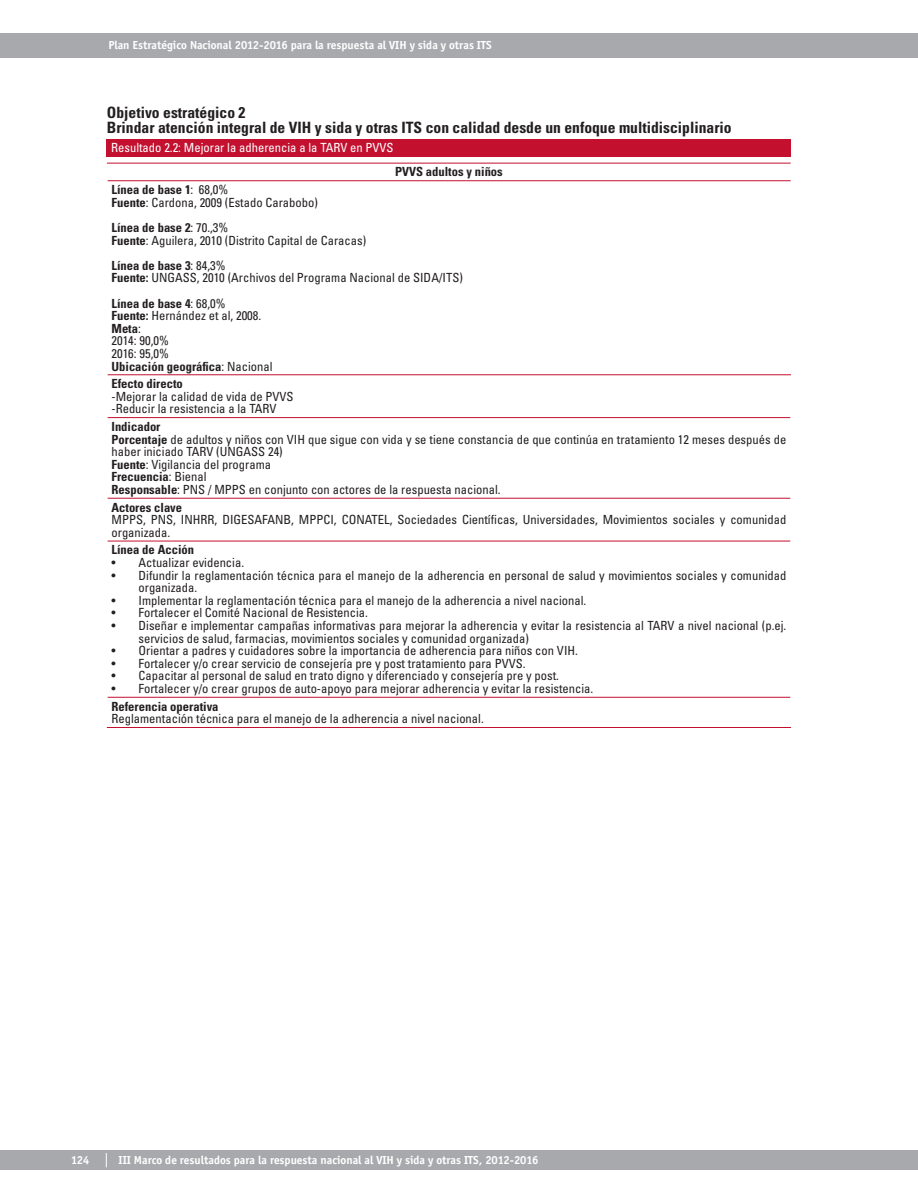
<style>
.page{position:relative;width:918px;height:1188px;background:#fff}
.page>*{position:absolute;margin:0;border:0;box-sizing:border-box;transform-origin:0 0}
.titulo_2{font:700 condensed 15.6px "Univers LT Std";color:#231f20}
.nested_tabla_bold_pr{font:condensed 12.6px/12.6px "Univers LT Std";color:#231f20}
.TEXTO_CELDA{font:condensed 12.6px/12.6px "Univers LT Std";color:#231f20}
.TEXTO_CELDA-2{font:700 condensed 12.6px "Univers LT Std";color:#231f20}
.Cabezl{font:condensed 12.6px "Univers LT Std";color:#fff}
.nested_tabla_bold_pr-2{font:700 condensed 12.6px "Univers LT Std";color:#231f20}
.t1{font:700 12px "Officina Sans";color:#fff}
.s1{font-weight:400}
.s2{font-weight:700}
</style>
<div class="page">
<div style="left:0;top:33px;width:918px;height:24px;background:#a8a9ad"></div>
<div style="left:0;top:1150px;width:918px;height:20px;background:#a8a9ad"></div>
<svg style="left:106px;top:1153px;width:1px;height:14px"></svg>
<div style="left:107px;top:139px;width:684px;height:18px;background:#c3102f"></div>
<hr style="left:107px;top:163px;width:684px;height:1px;background:#c3102f">
<hr style="left:108px;top:180px;width:683px;height:1px;background:#c3102f">
<hr style="left:108px;top:374px;width:683px;height:1px;background:#c3102f">
<hr style="left:108px;top:417px;width:682px;height:1px;background:#c3102f">
<hr style="left:108px;top:498px;width:682px;height:1px;background:#c3102f">
<hr style="left:108px;top:541px;width:682px;height:1px;background:#c3102f">
<hr style="left:108px;top:697px;width:682px;height:1px;background:#c3102f">
<hr style="left:107px;top:727px;width:684px;height:1px;background:#c3102f">
<p class="t1" style="left:108px;top:37px;width:385px">Plan Estratégico Nacional 2012-2016 para la respuesta al VIH y sida y otras ITS</p>
<p class="titulo_2" style="left:107px;top:102px;width:140px">Objetivo estratégico 2</p>
<p class="titulo_2" style="left:107px;top:118px;width:626px">Brindar atención integral de VIH y sida y otras ITS con calidad desde un enfoque multidisciplinario</p>
<p class="Cabezl" style="left:111px;top:140px;width:284px">Resultado 2.2: Mejorar la adherencia a la TARV en PVVS</p>
<p class="TEXTO_CELDA-2" style="left:395px;top:164px;width:109px">PVVS adultos y niños</p>
<p class="TEXTO_CELDA-2" style="left:112px;top:182px;width:118px">Línea de base 1<span class="s1">: 68,0%</span></p>
<p class="TEXTO_CELDA" style="left:112px;top:196px;width:208px"><span class="s2">Fuente</span>: Cardona, 2009 (Estado Carabobo)</p>
<p class="TEXTO_CELDA-2" style="left:112px;top:220px;width:118px">Línea de base 2<span class="s1">: 70.,3%</span></p>
<p class="TEXTO_CELDA" style="left:112px;top:234px;width:256px"><span class="s2">Fuente</span>: Aguilera, 2010 (Distrito Capital de Caracas)</p>
<p class="TEXTO_CELDA-2" style="left:112px;top:258px;width:116px">Línea de base 3<span class="s1">: 84,3%</span></p>
<p class="TEXTO_CELDA" style="left:112px;top:271px;width:353px"><span class="s2">Fuente:</span> UNGASS, 2010 (Archivos del Programa Nacional de SIDA/ITS)</p>
<p class="TEXTO_CELDA-2" style="left:112px;top:295px;width:116px">Línea de base 4<span class="s1">: 68,0%</span></p>
<p class="TEXTO_CELDA" style="left:112px;top:309px;width:151px"><span class="s2">Fuente:</span> Hernández et al, 2008.</p>
<p class="TEXTO_CELDA-2" style="left:112px;top:321px;width:31px">Meta<span class="s1">:</span></p>
<p class="TEXTO_CELDA" style="left:112px;top:334px;width:59px">2014: 90,0%</p>
<p class="TEXTO_CELDA" style="left:112px;top:347px;width:59px">2016: 95,0%</p>
<p class="TEXTO_CELDA-2" style="left:112px;top:358px;width:162px">Ubicación geográfica<span class="s1">: Nacional</span></p>
<p class="TEXTO_CELDA-2" style="left:112px;top:376px;width:73px">Efecto directo</p>
<p class="TEXTO_CELDA" style="left:112px;top:390px;width:183px">-Mejorar la calidad de vida de PVVS</p>
<p class="TEXTO_CELDA" style="left:112px;top:402px;width:166px">-Reducir la resistencia a la TARV</p>
<p class="nested_tabla_bold_pr-2" style="left:112px;top:419px;width:51px">Indicador</p>
<p class="nested_tabla_bold_pr" style="left:112px;top:433px;width:676px"><span class="s2">Porcentaje</span> de adultos y niños con VIH que sigue con vida y se tiene constancia de que continúa en tratamiento 12 meses después de haber iniciado TARV (UNGASS 24)</p>
<p class="nested_tabla_bold_pr" style="left:112px;top:458px;width:161px"><span class="s2">Fuente</span>: Vigilancia del programa</p>
<p class="nested_tabla_bold_pr-2" style="left:112px;top:469px;width:97px">Frecuencia<span class="s1">: Bienal</span></p>
<p class="nested_tabla_bold_pr" style="left:112px;top:483px;width:391px"><span class="s2">Responsable</span>: PNS / MPPS en conjunto con actores de la respuesta nacional.</p>
<p class="TEXTO_CELDA-2" style="left:112px;top:499px;width:72px">Actores clave</p>
<p class="TEXTO_CELDA" style="left:112px;top:513px;width:676px">MPPS, PNS, INHRR, DIGESAFANB, MPPCI, CONATEL, Sociedades Científicas, Universidades, Movimientos sociales y comunidad organizada.</p>
<p class="TEXTO_CELDA-2" style="left:112px;top:542px;width:84px">Línea de Acción</p>
<p class="nested_tabla_bold_pr" style="left:112px;top:556px;width:134px">• Actualizar evidencia.</p>
<p class="nested_tabla_bold_pr" style="left:139px;top:569px;width:649px;text-indent:-27px">• Difundir la reglamentación técnica para el manejo de la adherencia en personal de salud y movimientos sociales y comunidad organizada.</p>
<p class="nested_tabla_bold_pr" style="left:112px;top:594px;width:476px">• Implementar la reglamentación técnica para el manejo de la adherencia a nivel nacional.</p>
<p class="nested_tabla_bold_pr" style="left:112px;top:606px;width:258px">• Fortalecer el Comité Nacional de Resistencia.</p>
<p class="nested_tabla_bold_pr" style="left:139px;top:619px;width:649px;text-indent:-27px">• Diseñar e implementar campañas informativas para mejorar la adherencia y evitar la resistencia al TARV a nivel nacional (p.ej. servicios de salud, farmacias, movimientos sociales y comunidad organizada)</p>
<p class="nested_tabla_bold_pr" style="left:112px;top:644px;width:468px">• Orientar a padres y cuidadores sobre la importancia de adherencia para niños con VIH.</p>
<p class="nested_tabla_bold_pr" style="left:112px;top:657px;width:416px">• Fortalecer y/o crear servicio de consejería pre y post tratamiento para PVVS.</p>
<p class="nested_tabla_bold_pr" style="left:112px;top:669px;width:449px">• Capacitar al personal de salud en trato digno y diferenciado y consejería pre y post.</p>
<p class="nested_tabla_bold_pr" style="left:112px;top:682px;width:483px">• Fortalecer y/o crear grupos de auto-apoyo para mejorar adherencia y evitar la resistencia.</p>
<p class="TEXTO_CELDA-2" style="left:112px;top:698px;width:109px">Referencia operativa</p>
<p class="TEXTO_CELDA" style="left:112px;top:712px;width:374px">Reglamentación técnica para el manejo de la adherencia a nivel nacional.</p>
<p class="t1" style="left:71px;top:1153px;width:20px">124</p>
<p class="t1" style="left:119px;top:1153px;width:421px">III Marco de resultados para la respuesta nacional al VIH y sida y otras ITS, 2012-2016</p>
</div>
